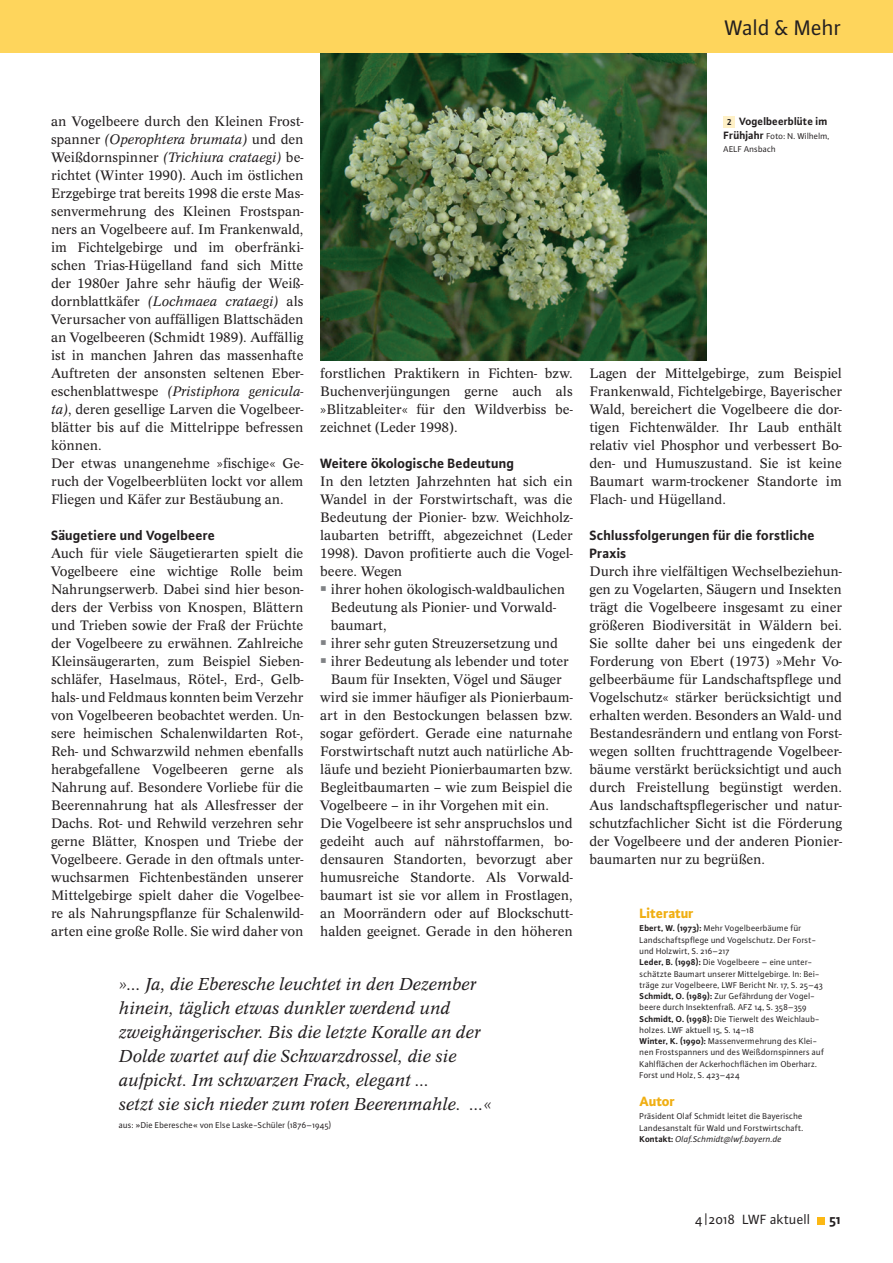
<style>
.page{position:relative;width:893px;height:1263px;background:#fff}
.page>*{position:absolute;margin:0;border:0;box-sizing:border-box;transform-origin:0 0}
.t1{font:22.5px "Plus Sans Pro";letter-spacing:-.005em;color:#231f20}
.t2{font:italic 18px/24px "Concept";color:#231f20}
.t3{font:14.25px/18px "Concept";color:#231f20;text-align:justify}
.t4{font:700 14.25px/18px "Plus Sans Pro";color:#231f20}
.t5{font:14.25px "Plus Sans Pro";color:#231f20}
.t6{font:800 14.25px "Plus Sans Pro";letter-spacing:-.01em;color:#f0af13}
.t7{font:700 11.25px "Plus Sans Pro";color:#231f20}
.t8{font:9px/11.2px "Plus Sans Pro";letter-spacing:.005em;color:#231f20}
.s1{font-style:italic}
.s2{font-size:9px}
.s3{font-weight:700;font-size:11.25px}
.s4{font-weight:700}
</style>
<div class="page">
<div style="left:817px;top:1217px;width:8px;height:7px;background:#fcb814"></div>
<div style="left:0;top:0;width:893px;height:53px;background:#fed55c"></div>
<img style="left:320px;top:53px;width:387px;height:307px">
<div style="left:724px;top:116px;width:11px;height:11px;background:#fef0c6"></div>
<h1 class="t1" style="left:724px;top:12px;width:118px">Wald &amp; Mehr</h1>
<p class="t3" style="left:51px;top:112px;width:254px;text-align:left">an Vogelbeere durch den Kleinen Frost&shy;spanner <span class="s1">(Operophtera brumata)</span> und den Weißdornspinner <span class="s1">(Trichiura crataegi)</span> be&shy;richtet (Winter 1990). Auch im östlichen Erzgebirge trat bereits 1998 die erste Mas&shy;senvermehrung des Kleinen Frostspan&shy;ners an Vogelbeere auf. Im Frankenwald, im Fichtelgebirge und im oberfränki&shy;schen Trias-Hügelland fand sich Mitte der 1980er Jahre sehr häufig der Weiß&shy;dornblattkäfer <span class="s1">(Lochmaea crataegi)</span> als Verursacher von auffälligen Blattschäden an Vogelbeeren (Schmidt 1989). Auffällig ist in manchen Jahren das massenhafte Auftreten der ansonsten seltenen Eber&shy;eschenblattwespe <span class="s1">(Pristiphora genicula&shy;ta)</span>, deren gesellige Larven die Vogelbeer&shy;blätter bis auf die Mittelrippe befressen können.<br>Der etwas unangenehme »fischige« Ge&shy;ruch der Vogelbeerblüten lockt vor allem Fliegen und Käfer zur Bestäubung an.</p>
<p class="t4" style="left:51px;top:525px;width:166px">Säugetiere und Vogelbeere</p>
<p class="t3" style="left:51px;top:544px;width:254px">Auch für viele Säugetierarten spielt die Vogelbeere eine wichtige Rolle beim Nahrungserwerb. Dabei sind hier beson&shy;ders der Verbiss von Knospen, Blättern und Trieben sowie der Fraß der Früchte der Vogelbeere zu erwähnen. Zahlreiche Kleinsäugerarten, zum Beispiel Sieben&shy;schläfer, Haselmaus, Rötel-, Erd-, Gelb&shy;hals- und Feldmaus konnten beim Verzehr von Vogelbeeren beobachtet werden. Un&shy;sere heimischen Schalenwildarten Rot-, Reh- und Schwarzwild nehmen ebenfalls herabgefallene Vogelbeeren gerne als Nahrung auf. Besondere Vorliebe für die Beerennahrung hat als Allesfresser der Dachs. Rot- und Rehwild verzehren sehr gerne Blätter, Knospen und Triebe der Vogelbeere. Gerade in den oftmals unter&shy;wuchsarmen Fichtenbeständen unserer Mittelgebirge spielt daher die Vogelbee&shy;re als Nahrungspflanze für Schalenwild&shy;arten eine große Rolle. Sie wird daher von</p>
<p class="t3" style="left:320px;top:364px;width:254px">forstlichen Praktikern in Fichten- bzw.<br>Buchenverjüngungen gerne auch als »Blitzableiter« für den Wildverbiss be&shy;zeichnet (Leder 1998).</p>
<p class="t4" style="left:320px;top:453px;width:195px">Weitere ökologische Bedeutung</p>
<p class="t3" style="left:320px;top:472px;width:254px">In den letzten Jahrzehnten hat sich ein Wandel in der Forstwirtschaft, was die Bedeutung der Pionier- bzw. Weichholz&shy;laubarten betrifft, abgezeichnet (Leder 1998). Davon profitierte auch die Vogel&shy;beere. Wegen</p>
<p class="t3" style="left:331px;top:580px;width:236px">ihrer hohen ökologisch-waldbaulichen</p>
<p class="t3" style="left:331px;top:598px;width:227px">Bedeutung als Pionier- und Vorwald-</p>
<p class="t3" style="left:331px;top:616px;width:57px">baumart,</p>
<p class="t3" style="left:331px;top:634px;width:229px">ihrer sehr guten Streuzersetzung und</p>
<p class="t3" style="left:331px;top:652px;width:239px">ihrer Bedeutung als lebender und toter</p>
<p class="t3" style="left:331px;top:670px;width:232px">Baum für Insekten, Vögel und Säuger</p>
<p class="t3" style="left:320px;top:688px;width:254px">wird sie immer häufiger als Pionierbaum-</p>
<p class="t3" style="left:320px;top:706px;width:254px">art in den Bestockungen belassen bzw.</p>
<p class="t3" style="left:320px;top:724px;width:254px">sogar gefördert. Gerade eine naturnahe</p>
<p class="t3" style="left:320px;top:742px;width:254px">Forstwirtschaft nutzt auch natürliche Ab-</p>
<p class="t3" style="left:320px;top:760px;width:254px">läufe und bezieht Pionierbaumarten bzw.</p>
<p class="t3" style="left:320px;top:778px;width:254px">Begleitbaumarten – wie zum Beispiel die</p>
<p class="t3" style="left:320px;top:796px;width:230px">Vogelbeere – in ihr Vorgehen mit ein.</p>
<p class="t3" style="left:320px;top:814px;width:254px">Die Vogelbeere ist sehr anspruchslos und</p>
<p class="t3" style="left:320px;top:832px;width:254px">gedeiht auch auf nährstoffarmen, bo-</p>
<p class="t3" style="left:320px;top:850px;width:254px">densauren Standorten, bevorzugt aber</p>
<p class="t3" style="left:320px;top:868px;width:254px">humusreiche Standorte. Als Vorwald-</p>
<p class="t3" style="left:320px;top:886px;width:254px">baumart ist sie vor allem in Frostlagen,</p>
<p class="t3" style="left:320px;top:904px;width:254px">an Moorrändern oder auf Blockschutt-</p>
<p class="t3" style="left:320px;top:922px;width:254px">halden geeignet. Gerade in den höheren</p>
<p class="t2" style="left:119px;top:972px;width:374px">»… Ja, die Eberesche leuchtet in den Dezember hinein, täglich etwas dunkler werdend und zweighängerischer. Bis die letzte Koralle an der Dolde wartet auf die Schwarzdrossel, die sie aufpickt. Im schwarzen Frack, elegant …<br>setzt sie sich nieder zum roten Beerenmahle. …«</p>
<p class="t8" style="left:119px;top:1119px;width:214px">aus: »Die Eberesche« von Else Laske-Schüler (1876–1945)</p>
<p class="t7" style="left:727px;top:113px;width:102px"><span class="s2">2</span> Vogelbeerblüte im</p>
<p class="t8" style="left:724px;top:128px;width:108px;line-height:13.5px"><span class="s3">Frühjahr</span> Foto: N. Wilhelm,<br>AELF Ansbach</p>
<p class="t3" style="left:589px;top:364px;width:254px">Lagen der Mittelgebirge, zum Beispiel Frankenwald, Fichtelgebirge, Bayerischer Wald, bereichert die Vogelbeere die dor&shy;tigen Fichtenwälder. Ihr Laub enthält relativ viel Phosphor und verbessert Bo&shy;den- und Humuszustand. Sie ist keine Baumart warm-trockener Standorte im Flach- und Hügelland.</p>
<p class="t4" style="left:589px;top:525px;width:227px">Schlussfolgerungen für die forstliche<br>Praxis</p>
<p class="t3" style="left:589px;top:562px;width:254px">Durch ihre vielfältigen Wechselbeziehun&shy;gen zu Vogelarten, Säugern und Insekten trägt die Vogelbeere insgesamt zu einer größeren Biodiversität in Wäldern bei.<br>Sie sollte daher bei uns eingedenk der Forderung von Ebert (1973) »Mehr Vo&shy;gelbeerbäume für Landschaftspflege und Vogelschutz« stärker berücksichtigt und erhalten werden. Besonders an Wald- und Bestandesrändern und entlang von Forst&shy;wegen sollten fruchttragende Vogelbeer&shy;bäume verstärkt berücksichtigt und auch durch Freistellung begünstigt werden.<br>Aus landschaftspflegerischer und natur&shy;schutzfachlicher Sicht ist die Förderung der Vogelbeere und der anderen Pionier&shy;baumarten nur zu begrüßen.</p>
<p class="t6" style="left:640px;top:902px;width:56px">Literatur</p>
<p class="t8" style="left:640px;top:922px;width:186px"><span class="s4">Ebert, W. (1973):</span> Mehr Vogelbeerbäume für Landschaftspflege und Vogelschutz. Der Forst&shy;und Holzwirt, S. 216–217<br><span class="s4">Leder, B. (1998):</span> Die Vogelbeere – eine unter&shy;schätzte Baumart unserer Mittelgebirge. In: Bei&shy;träge zur Vogelbeere, LWF Bericht Nr. 17, S. 25–43<br><span class="s4">Schmidt, O. (1989):</span> Zur Gefährdung der Vogel&shy;beere durch Insektenfraß. AFZ 14, S. 358–359<br><span class="s4">Schmidt, O. (1998):</span> Die Tierwelt des Weichlaub&shy;holzes. LWF aktuell 15, S. 14–18<br><span class="s4">Winter, K. (1990):</span> Massenvermehrung des Klei&shy;nen Frostspanners und des Weißdornspinners auf Kahlflächen der Ackerhochflächen im Oberharz.<br>Forst und Holz, S. 423–424</p>
<p class="t6" style="left:640px;top:1090px;width:37px">Autor</p>
<p class="t8" style="left:640px;top:1110px;width:165px;text-align:justify">Präsident Olaf Schmidt leitet die Bayerische Landesanstalt für Wald und Forstwirtschaft.<br><span class="s4">Kontakt:</span> <span class="s1">Olaf.Schmidt@lwf.bayern.de</span></p>
<p class="t5" style="left:695px;top:1210px;width:117px">4|2018 LWF aktuell</p>
<p class="t4" style="left:829px;top:1209px;width:13px">51</p>
</div>
